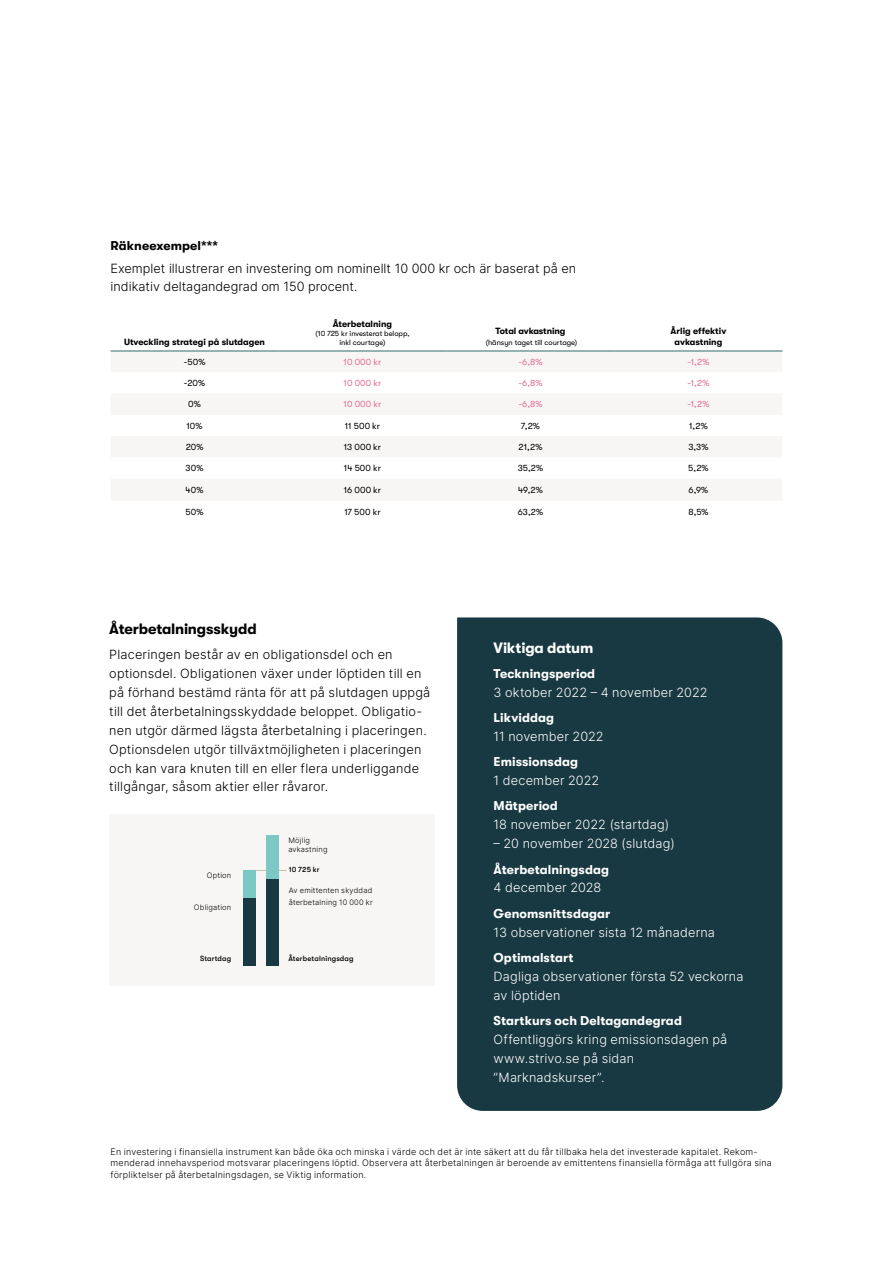
<style>
.page{position:relative;width:893px;height:1263px;background:#fff}
.page>*{position:absolute;margin:0;border:0;box-sizing:border-box;transform-origin:0 0}
.t1{font:700 15px "GT Walsheim Pro";letter-spacing:-.01em;color:#000}
.t2{font:700 15px "GT Walsheim Pro";letter-spacing:-.015em;color:#fff}
.t3{font:300 12.75px/18.9px "Inter";letter-spacing:.015em;color:#000}
.t4{font:300 12.75px/18.9px "Inter";letter-spacing:.015em;color:#fff}
.t5{font:700 12.75px "GT Walsheim Pro";letter-spacing:.005em;color:#fff}
.t6{font:700 12.75px "GT Walsheim Pro";letter-spacing:.005em;color:#000}
.t7{font:300 9px/11.6px "Inter";letter-spacing:.025em;color:#000}
.t8{font:9px "GT Walsheim Pro";letter-spacing:.01em;color:#000}
.t9{font:700 9px/10.8px "GT Walsheim Pro";color:#000;text-align:center}
.t10{font:9px "GT Walsheim Pro";letter-spacing:.01em;color:#e26e9a}
.t11{font:300 7.5px/9px "Inter";letter-spacing:.025em;color:#000}
.t12{font:7.5px/9px "GT Walsheim Pro";color:#000;text-align:center}
.t13{font:500 7.5px "GT Walsheim Pro";letter-spacing:.015em;color:#000}
</style>
<div class="page">
<div style="left:457px;top:617px;width:325px;height:494px;background:#183842"></div>
<svg style="left:111px;top:352px;width:671px;height:149px;fill:#f7f6f4"></svg>
<hr style="left:111px;top:351px;width:168px;height:1px;background:#336c6a">
<hr style="left:279px;top:351px;width:167px;height:1px;background:#336c6a">
<hr style="left:446px;top:351px;width:168px;height:1px;background:#336c6a">
<hr style="left:614px;top:351px;width:168px;height:1px;background:#336c6a">
<div style="left:109px;top:814px;width:326px;height:171px;background:#f7f6f4"></div>
<div style="left:243px;top:898px;width:12px;height:67px;background:#183842"></div>
<div style="left:266px;top:879px;width:13px;height:86px;background:#183842"></div>
<hr style="left:247px;top:870px;width:40px;height:1px;background:#c3bdac">
<div style="left:243px;top:870px;width:12px;height:28px;background:#7cc8c5"></div>
<div style="left:266px;top:835px;width:13px;height:44px;background:#7cc8c5"></div>
<p class="t6" style="left:111px;top:239px;width:109px">Räkneexempel***</p>
<p class="t3" style="left:111px;top:259px;width:467px;line-height:18.1px">Exemplet illustrerar en investering om nominellt 10 000 kr och är baserat på en indikativ deltagandegrad om 150 procent.</p>
<p class="t9" style="left:124px;top:336px;width:142px">Utveckling strategi på slutdagen</p>
<p class="t9" style="left:333px;top:318px;width:61px">Återbetalning</p>
<p class="t12" style="left:315px;top:329px;width:96px">(10 725 kr investerat belopp, inkl courtage)</p>
<p class="t9" style="left:495px;top:326px;width:72px">Total avkastning</p>
<p class="t12" style="left:486px;top:338px;width:93px">(hänsyn taget till courtage)</p>
<p class="t9" style="left:671px;top:326px;width:57px">Årlig effektiv avkastning</p>
<p class="t8" style="left:184px;top:357px;width:23px">-50%</p>
<p class="t10" style="left:344px;top:357px;width:39px">10 000 kr</p>
<p class="t10" style="left:518px;top:357px;width:26px">-6,8%</p>
<p class="t10" style="left:687px;top:357px;width:23px">-1,2%</p>
<p class="t8" style="left:184px;top:378px;width:23px">-20%</p>
<p class="t10" style="left:344px;top:378px;width:39px">10 000 kr</p>
<p class="t10" style="left:518px;top:378px;width:26px">-6,8%</p>
<p class="t10" style="left:687px;top:378px;width:23px">-1,2%</p>
<p class="t8" style="left:188px;top:399px;width:14px">0%</p>
<p class="t10" style="left:344px;top:399px;width:39px">10 000 kr</p>
<p class="t10" style="left:518px;top:399px;width:26px">-6,8%</p>
<p class="t10" style="left:687px;top:399px;width:23px">-1,2%</p>
<p class="t8" style="left:186px;top:420px;width:18px">10%</p>
<p class="t8" style="left:345px;top:420px;width:37px">11 500 kr</p>
<p class="t8" style="left:521px;top:420px;width:20px">7,2%</p>
<p class="t8" style="left:689px;top:420px;width:20px">1,2%</p>
<p class="t8" style="left:186px;top:442px;width:19px">20%</p>
<p class="t8" style="left:344px;top:442px;width:39px">13 000 kr</p>
<p class="t8" style="left:519px;top:442px;width:25px">21,2%</p>
<p class="t8" style="left:688px;top:442px;width:22px">3,3%</p>
<p class="t8" style="left:186px;top:463px;width:19px">30%</p>
<p class="t8" style="left:344px;top:463px;width:39px">14 500 kr</p>
<p class="t8" style="left:518px;top:463px;width:27px">35,2%</p>
<p class="t8" style="left:688px;top:463px;width:22px">5,2%</p>
<p class="t8" style="left:186px;top:485px;width:19px">40%</p>
<p class="t8" style="left:344px;top:485px;width:39px">16 000 kr</p>
<p class="t8" style="left:518px;top:485px;width:26px">49,2%</p>
<p class="t8" style="left:689px;top:485px;width:21px">6,9%</p>
<p class="t8" style="left:186px;top:507px;width:19px">50%</p>
<p class="t8" style="left:344px;top:507px;width:38px">17 500 kr</p>
<p class="t8" style="left:518px;top:507px;width:27px">63,2%</p>
<p class="t8" style="left:688px;top:507px;width:22px">8,5%</p>
<p class="t1" style="left:109px;top:620px;width:149px">Återbetalningsskydd</p>
<p class="t3" style="left:109px;top:645px;width:322px">Placeringen består av en obligationsdel och en optionsdel. Obligationen växer under löptiden till en på förhand bestämd ränta för att på slutdagen uppgå till det återbetalningsskyddade beloppet. Obligatio&shy;nen utgör därmed lägsta återbetalning i placeringen.<br>Optionsdelen utgör tillväxtmöjligheten i placeringen och kan vara knuten till en eller flera underliggande tillgångar, såsom aktier eller råvaror.</p>
<p class="t11" style="left:207px;top:871px;width:26px">Option</p>
<p class="t11" style="left:194px;top:903px;width:39px">Obligation</p>
<p class="t11" style="left:288px;top:836px;width:41px">Möjlig avkastning</p>
<p class="t11" style="left:289px;top:884px;width:86px;line-height:12px">Av emittenten skyddad återbetalning 10 000 kr</p>
<p class="t13" style="left:289px;top:865px;width:32px">10 725 kr</p>
<p class="t13" style="left:200px;top:955px;width:33px">Startdag</p>
<p class="t13" style="left:288px;top:955px;width:67px">Återbetalningsdag</p>
<p class="t2" style="left:494px;top:639px;width:101px">Viktiga datum</p>
<p class="t5" style="left:494px;top:666px;width:103px">Teckningsperiod</p>
<p class="t4" style="left:494px;top:682px;width:216px">3 oktober 2022 – 4 november 2022</p>
<p class="t5" style="left:494px;top:710px;width:62px">Likviddag</p>
<p class="t4" style="left:494px;top:727px;width:112px">11 november 2022</p>
<p class="t5" style="left:494px;top:755px;width:86px">Emissionsdag</p>
<p class="t4" style="left:494px;top:771px;width:107px">1 december 2022</p>
<p class="t5" style="left:494px;top:799px;width:66px">Mätperiod</p>
<p class="t4" style="left:494px;top:815px;width:177px">18 november 2022 (startdag)</p>
<p class="t4" style="left:494px;top:834px;width:183px">– 20 november 2028 (slutdag)</p>
<p class="t5" style="left:494px;top:862px;width:117px">Återbetalningsdag</p>
<p class="t4" style="left:494px;top:878px;width:109px">4 december 2028</p>
<p class="t5" style="left:494px;top:906px;width:118px">Genomsnittsdagar</p>
<p class="t4" style="left:494px;top:922px;width:223px">13 observationer sista 12 månaderna</p>
<p class="t5" style="left:494px;top:950px;width:82px">Optimalstart</p>
<p class="t4" style="left:494px;top:966px;width:251px">Dagliga observationer första 52 veckorna av löptiden</p>
<p class="t5" style="left:494px;top:1013px;width:190px">Startkurs och Deltagandegrad</p>
<p class="t4" style="left:494px;top:1029px;width:235px">Offentliggörs kring emissionsdagen på www.strivo.se på sidan ”Marknadskurser”.</p>
<p class="t7" style="left:111px;top:1145px;width:663px">En investering i finansiella instrument kan både öka och minska i värde och det är inte säkert att du får tillbaka hela det investerade kapitalet. Rekom&shy;menderad innehavsperiod motsvarar placeringens löptid. Observera att återbetalningen är beroende av emittentens finansiella förmåga att fullgöra sina förpliktelser på återbetalningsdagen, se Viktig information.</p>
</div>
